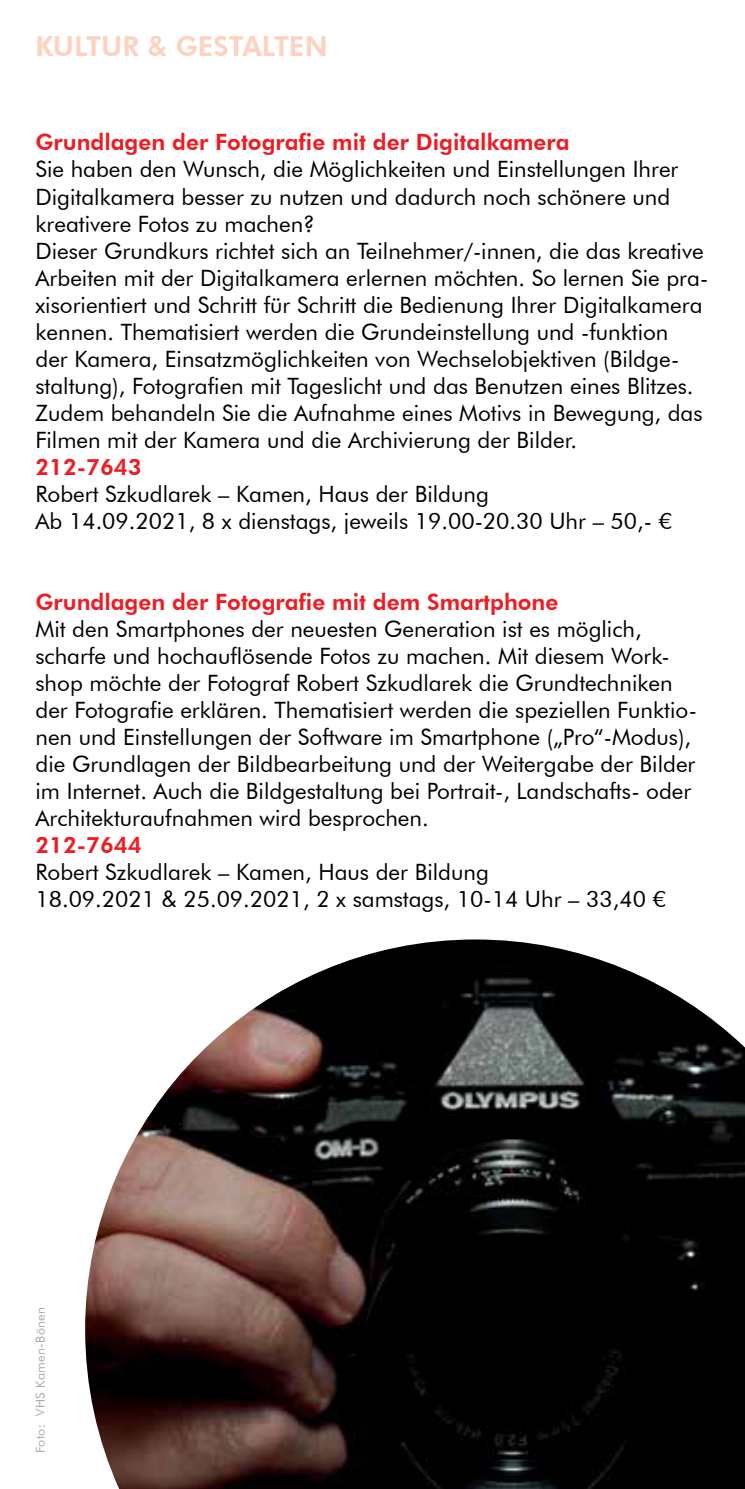
<style>
.page{position:relative;width:745px;height:1489px;background:#fff}
.page>*{position:absolute;margin:0;border:0;box-sizing:border-box;transform-origin:0 0}
.t1{font:800 27.5px "Futura BT";color:#fcd3c1}
.t2{font:22.5px/27px "Futura BT";color:#000}
.t3{font:800 22.5px "Futura BT";color:#ed1d24}
.t4{font:12.5px "Futura BT";letter-spacing:.03em;color:#a7a9ac}
</style>
<div class="page">
<img style="left:85px;top:939px;width:659px;height:549px">
<p class="t1" style="left:35px;top:30px;width:293px">Ku ltur &amp; Gestalten</p>
<p class="t3" style="left:35px;top:129px;width:535px">Grundlagen der Fotografie mit der Digitalkamera</p>
<p class="t2" style="left:35px;top:156px;width:673px">Sie haben den Wunsch, die Möglichkeiten und Einstellungen Ihrer Digitalkamera besser zu nutzen und dadurch noch schönere und kreativere Fotos zu machen?<br>Dieser Grundkurs richtet sich an Teilnehmer/-innen, die das kreative Arbeiten mit der Digitalkamera erlernen möchten. So lernen Sie pra&shy;xisorientiert und Schritt für Schritt die Bedienung Ihrer Digitalkamera kennen. Thematisiert werden die Grundeinstellung und -funktion<br>der Kamera, Einsatzmöglichkeiten von Wechselobjektiven (Bildge&shy;staltung), Fotografien mit Tageslicht und das Benutzen eines Blitzes.<br>Zudem behandeln Sie die Aufnahme eines Motivs in Bewegung, das Filmen mit der Kamera und die Archivierung der Bilder.</p>
<p class="t3" style="left:35px;top:453px;width:107px">212-7643</p>
<p class="t2" style="left:35px;top:480px;width:637px">Robert Szkudlarek – Kamen, Haus der Bildung<br>Ab 14.09.2021, 8 x dienstags, jeweils 19.00-20.30 Uhr – 50,- €</p>
<p class="t3" style="left:35px;top:588px;width:524px">Grundlagen der Fotografie mit dem Smartphone</p>
<p class="t2" style="left:35px;top:615px;width:662px">Mit den Smartphones der neuesten Generation ist es möglich, scharfe und hochauflösende Fotos zu machen. Mit diesem Work&shy;shop möchte der Fotograf Robert Szkudlarek die Grundtechniken der Fotografie erklären. Thematisiert werden die speziellen Funktio&shy;nen und Einstellungen der Software im Smartphone („Pro“-Modus), die Grundlagen der Bildbearbeitung und der Weitergabe der Bilder im Internet. Auch die Bildgestaltung bei Portrait-, Landschafts- oder Architekturaufnahmen wird besprochen.</p>
<p class="t3" style="left:35px;top:831px;width:107px">212-7644</p>
<p class="t2" style="left:35px;top:858px;width:631px">Robert Szkudlarek – Kamen, Haus der Bildung<br>18.09.2021 &amp; 25.09.2021, 2 x samstags, 10-14 Uhr – 33,40 €</p>
<p class="t4" style="left:33px;top:1452px;width:148px;rotate:-90deg">Foto: VHS Kamen-Bönen</p>
</div>
